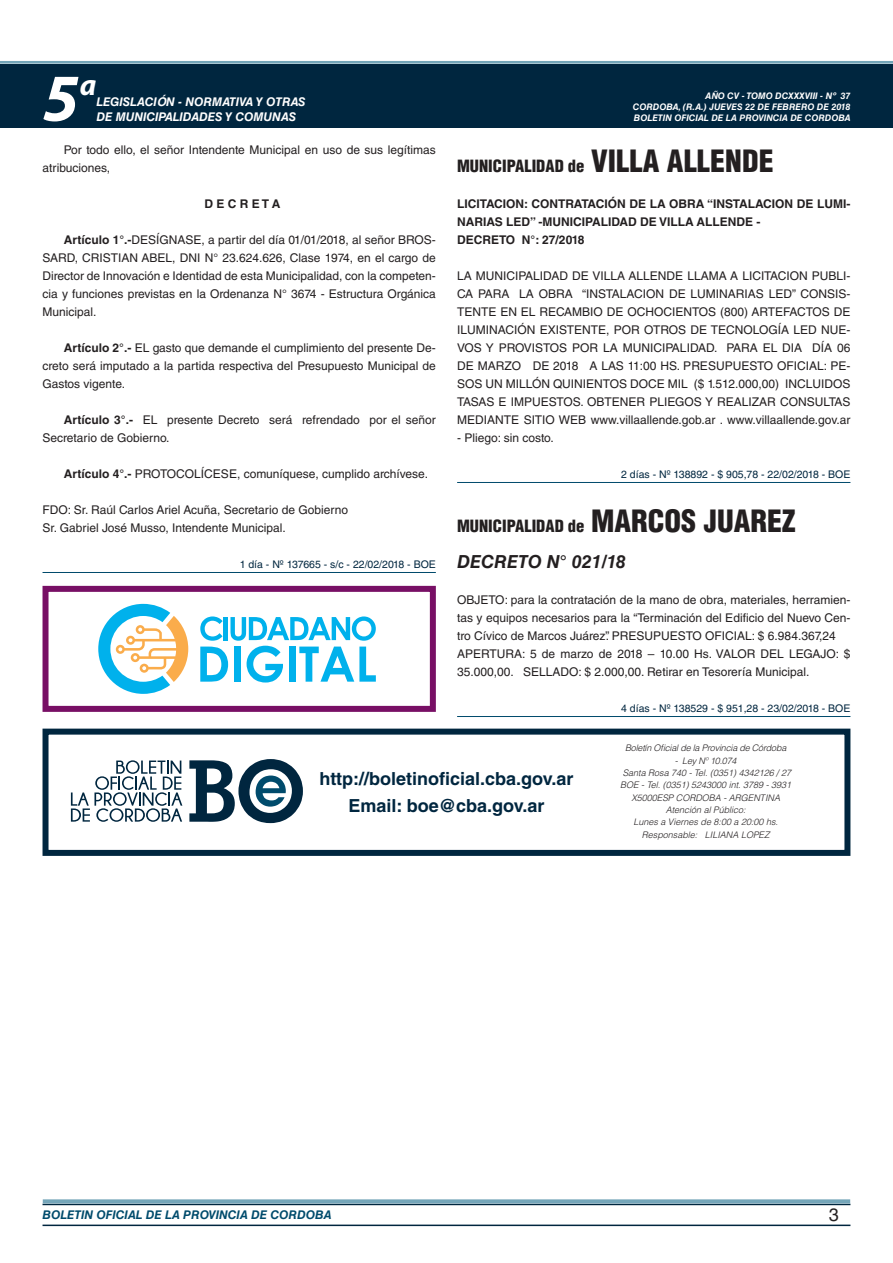
<style>
.page{position:relative;width:893px;height:1263px;background:#fff}
.page>*{position:absolute;margin:0;border:0;box-sizing:border-box;transform-origin:0 0}
.t1{font:italic 700 67.5px "Myriad Pro";color:#fff}
.TEXTO_BASE{font:900 condensed 30px "Helvetica LT Std";color:#231f20}
.t2{font:italic 700 30px "Myriad Pro";color:#fff}
.RESUELVE{font:700 18px "Helvetica LT Std";color:#00263f}
.DOC__N{font:italic 700 18px "Helvetica LT Std";color:#231f20}
.t3{font:18px "Helvetica LT Std";color:#231f20}
.TEXTO_BASE-2{font:900 condensed 16.5px "Helvetica LT Std";color:#231f20}
.TEXTO_BASE-3{font:12px/18px "Helvetica LT Std";color:#231f20;text-align:justify}
.TEXTO_BASE-4{font:700 12px/18px "Helvetica LT Std";color:#231f20}
.t4{font:italic 700 12px "Helvetica LT Std";color:#fff}
.t5{font:italic 700 12px "Helvetica LT Std";color:#004b6c}
.RESUELVE-2{font:700 12px "Helvetica LT Std";color:#231f20}
.FECHA_DE_PUBLICACIÓN{font:10.5px "Helvetica LT Std";color:#00263f}
.TEXTO_REMATE_HOJA_FI{font:italic 300 9px "Helvetica LT Std";color:#231f20}
.t6{font:italic 700 9px/10.8px "Helvetica LT Std";color:#fff;text-align:justify}
.TEXTO_REMATE_HOJA_FI-2{font:italic 300 9px "Helvetica LT Std";letter-spacing:-.02em;color:#231f20}
.s1{font-weight:700}
</style>
<div class="page">
<div style="left:0;top:61px;width:893px;height:6px;background:#fff;opacity:.75"></div>
<div style="left:0;top:64px;width:893px;height:64px;background:#00263f"></div>
<hr style="left:43px;top:1224px;width:807px;height:2px;background:#00263f">
<div style="left:42px;top:1198px;width:809px;height:8px;background:#fff;opacity:.75"></div>
<hr style="left:43px;top:572px;width:393px;height:1px;background:#004b6c">
<hr style="left:457px;top:482px;width:393px;height:1px;background:#004b6c">
<hr style="left:457px;top:716px;width:393px;height:1px;background:#004b6c">
<div style="left:43px;top:729px;width:807px;height:127px;border:6px solid #00263f"></div>
<svg style="left:189px;top:759px;width:114px;height:64px"></svg>
<svg style="left:71px;top:760px;width:111px;height:62px"></svg>
<svg style="left:200px;top:616px;width:176px;height:66px"></svg>
<svg style="left:98px;top:604px;width:90px;height:90px"></svg>
<div style="left:43px;top:586px;width:393px;height:126px;border:6px solid #780f65"></div>
<h1 class="t1" style="left:43px;top:54px;width:38px">5</h1>
<h2 class="t2" style="left:80px;top:66px;width:18px">a</h2>
<p class="t4" style="left:96px;top:95px;width:211px">LEGISLACIÓN - NORMATIVA Y OTRAS</p>
<p class="t4" style="left:96px;top:109px;width:201px">DE MUNICIPALIDADES Y COMUNAS</p>
<p class="TEXTO_BASE-3" style="left:43px;top:141px;width:395px;text-indent:21px">Por todo ello, el señor Intendente Municipal en uso de sus legítimas atribuciones,</p>
<p class="RESUELVE-2" style="left:204px;top:196px;width:78px">D E C R E T A</p>
<p class="TEXTO_BASE-3" style="left:43px;top:231px;width:395px;text-indent:21px"><span class="s1">Artículo 1°.-</span>DESÍGNASE, a partir del día 01/01/2018, al señor BROS-SARD, CRISTIAN ABEL, DNI N° 23.624.626, Clase 1974, en el cargo de Director de Innovación e Identidad de esta Municipalidad, con la competen&shy;cia y funciones previstas en la Ordenanza N° 3674 - Estructura Orgánica Municipal.</p>
<p class="TEXTO_BASE-3" style="left:43px;top:339px;width:395px;text-indent:21px"><span class="s1">Artículo 2°.-</span> EL gasto que demande el cumplimiento del presente De&shy;creto será imputado a la partida respectiva del Presupuesto Municipal de Gastos vigente.</p>
<p class="TEXTO_BASE-3" style="left:43px;top:411px;width:395px;text-indent:21px"><span class="s1">Artículo 3°.-</span> EL presente Decreto será refrendado por el señor<br>Secretario de Gobierno.</p>
<p class="TEXTO_BASE-3" style="left:64px;top:465px;width:366px"><span class="s1">Artículo 4°.-</span> PROTOCOLÍCESE, comuníquese, cumplido archívese.</p>
<p class="TEXTO_BASE-3" style="left:43px;top:501px;width:307px">FDO: Sr. Raúl Carlos Ariel Acuña, Secretario de Gobierno</p>
<p class="TEXTO_BASE-3" style="left:43px;top:519px;width:245px">Sr. Gabriel José Musso, Intendente Municipal.</p>
<p class="FECHA_DE_PUBLICACIÓN" style="left:240px;top:558px;width:198px">1 día - Nº 137665 - s/c - 22/02/2018 - BOE</p>
<p class="t6" style="left:633px;top:91px;width:219px;text-indent:72px">AÑO CV - TOMO DCXXXVIII - Nº 37<br>CORDOBA, (R.A.) JUEVES 22 DE FEBRERO DE 2018<br>BOLETIN OFICIAL DE LA PROVINCIA DE CORDOBA</p>
<p class="TEXTO_BASE-2" style="left:457px;top:155px;width:129px">MUNICIPALIDAD de</p>
<p class="TEXTO_BASE" style="left:591px;top:142px;width:184px">VILLA ALLENDE</p>
<p class="TEXTO_BASE-4" style="left:457px;top:194px;width:395px">LICITACION: CONTRATACIÓN DE LA OBRA “INSTALACION DE LUMI-<br>NARIAS LED” -MUNICIPALIDAD DE VILLA ALLENDE -</p>
<p class="TEXTO_BASE-4" style="left:457px;top:230px;width:129px">DECRETO N°: 27/2018</p>
<p class="TEXTO_BASE-3" style="left:457px;top:267px;width:395px">LA MUNICIPALIDAD DE VILLA ALLENDE LLAMA A LICITACION PUBLI-CA PARA LA OBRA “INSTALACION DE LUMINARIAS LED” CONSIS-TENTE EN EL RECAMBIO DE OCHOCIENTOS (800) ARTEFACTOS DE ILUMINACIÓN EXISTENTE, POR OTROS DE TECNOLOGÍA LED NUE-VOS Y PROVISTOS POR LA MUNICIPALIDAD. PARA EL DIA DÍA 06<br>DE MARZO DE 2018 A LAS 11:00 HS. PRESUPUESTO OFICIAL: PE-SOS UN MILLÓN QUINIENTOS DOCE MIL ($ 1.512.000,00) INCLUIDOS TASAS E IMPUESTOS. OBTENER PLIEGOS Y REALIZAR CONSULTAS MEDIANTE SITIO WEB www.villaallende.gob.ar . www.villaallende.gov.ar</p>
<p class="TEXTO_BASE-3" style="left:457px;top:429px;width:98px">- Pliego: sin costo.</p>
<p class="FECHA_DE_PUBLICACIÓN" style="left:621px;top:468px;width:231px">2 días - Nº 138892 - $ 905,78 - 22/02/2018 - BOE</p>
<p class="TEXTO_BASE-2" style="left:457px;top:515px;width:129px">MUNICIPALIDAD de</p>
<p class="TEXTO_BASE" style="left:591px;top:502px;width:206px">MARCOS JUAREZ</p>
<p class="DOC__N" style="left:457px;top:550px;width:170px">DECRETO N° 021/18</p>
<p class="TEXTO_BASE-3" style="left:457px;top:591px;width:395px">OBJETO: para la contratación de la mano de obra, materiales, herramien&shy;tas y equipos necesarios para la “Terminación del Edificio del Nuevo Cen&shy;tro Cívico de Marcos Juárez”. PRESUPUESTO OFICIAL: $ 6.984.367,24</p>
<p class="TEXTO_BASE-3" style="left:457px;top:645px;width:395px">APERTURA: 5 de marzo de 2018 – 10.00 Hs. VALOR DEL LEGAJO: $<br>35.000,00. SELLADO: $ 2.000,00. Retirar en Tesorería Municipal.</p>
<p class="FECHA_DE_PUBLICACIÓN" style="left:621px;top:702px;width:231px">4 días - Nº 138529 - $ 951,28 - 23/02/2018 - BOE</p>
<p class="RESUELVE" style="left:320px;top:768px;width:255px">http://boletinoficial.cba.gov.ar</p>
<p class="RESUELVE" style="left:348px;top:795px;width:198px">Email: boe@cba.gov.ar</p>
<p class="TEXTO_REMATE_HOJA_FI-2" style="left:625px;top:743px;width:163px">Boletín Oficial de la Provincia de Córdoba</p>
<p class="TEXTO_REMATE_HOJA_FI-2" style="left:675px;top:755px;width:63px">- Ley Nº 10.074</p>
<p class="TEXTO_REMATE_HOJA_FI" style="left:623px;top:767px;width:170px">Santa Rosa 740 - Tel. (0351) 4342126 / 27</p>
<p class="TEXTO_REMATE_HOJA_FI" style="left:620px;top:779px;width:173px">BOE - Tel. (0351) 5243000 int. 3789 - 3931</p>
<p class="TEXTO_REMATE_HOJA_FI" style="left:631px;top:792px;width:150px">X5000ESP CORDOBA - ARGENTINA</p>
<p class="TEXTO_REMATE_HOJA_FI" style="left:666px;top:804px;width:82px">Atención al Público:</p>
<p class="TEXTO_REMATE_HOJA_FI" style="left:633px;top:816px;width:146px">Lunes a Viernes de 8:00 a 20:00 hs.</p>
<p class="TEXTO_REMATE_HOJA_FI" style="left:642px;top:829px;width:129px">Responsable: LILIANA LOPEZ</p>
<p class="t5" style="left:43px;top:1208px;width:290px">BOLETIN OFICIAL DE LA PROVINCIA DE CORDOBA</p>
<h3 class="t3" style="left:829px;top:1204px;width:12px">3</h3>
</div>
